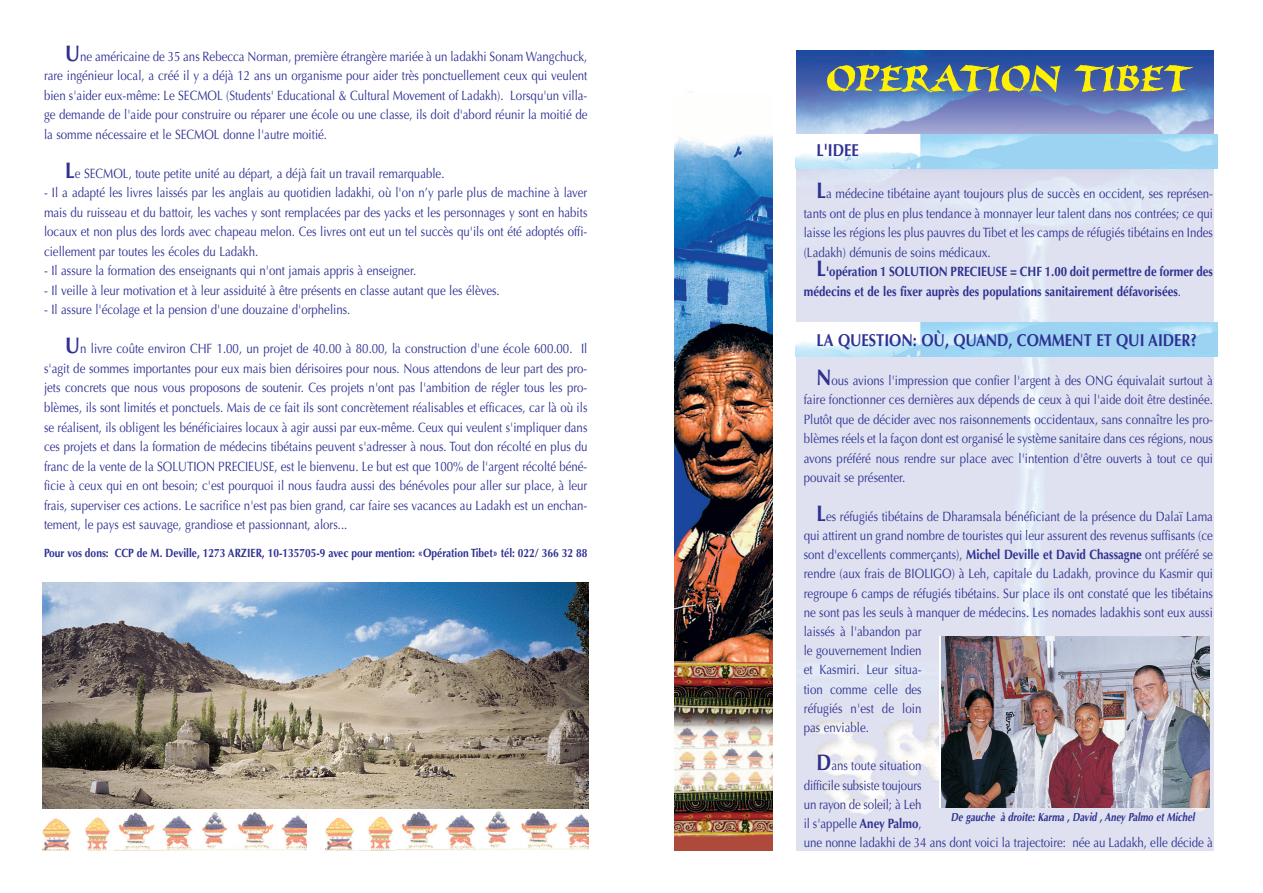
<style>
.page{position:relative;width:1263px;height:893px;background:#fff}
.page>*{position:absolute;margin:0;border:0;box-sizing:border-box;transform-origin:0 0}
.t1{font:52.5px "Visigoth";color:#fff101}
.t2{font:700 17.25px "Optima";color:#2e3092;scale:.85 1}
.t3{font:13.5px/19.5px "Optima";color:#2e3092;text-align:justify;scale:.85 1}
.t4{font:700 13.5px/19.5px "Optima";color:#2e3092;scale:.85 1}
.t5{font:700 12px "Optima";color:#2e3092;scale:.85 1}
.t6{font:italic 700 11.7px "Optima";color:#2e3092;scale:.8 1}
.s1{font-weight:700;font-size:22.5px}
.s2{font-size:22.5px}
.s3{font-weight:400}
.s4{font-weight:700}
</style>
<div class="page">
<img style="left:796px;top:50px;width:418px;height:800px">
<img style="left:795px;top:134px;width:423px;height:34px">
<img style="left:795px;top:322px;width:423px;height:34px">
<img style="left:674px;top:91px;width:98px;height:759px">
<img style="left:941px;top:636px;width:269px;height:172px">
<img style="left:43px;top:583px;width:546px;height:225px">
<img style="left:43px;top:810px;width:264px;height:40px">
<img style="left:325px;top:811px;width:264px;height:39px">
<p class="t3" style="left:44px;top:48px;width:641px;text-indent:21px"><span class="s1">U</span>ne américaine de 35 ans Rebecca Norman, première étrangère mariée à un ladakhi Sonam Wangchuck, rare ingénieur local, a créé il y a déjà 12 ans un organisme pour aider très ponctuellement ceux qui veulent bien s'aider eux-même: Le SECMOL (Students' Educational &amp; Cultural Movement of Ladakh). Lorsqu'un villa&shy;ge demande de l'aide pour construire ou réparer une école ou une classe, ils doit d'abord réunir la moitié de la somme nécessaire et le SECMOL donne l'autre moitié.</p>
<p class="t3" style="left:65px;top:165px;width:448px"><span class="s1">L</span>e SECMOL, toute petite unité au départ, a déjà fait un travail remarquable.</p>
<p class="t3" style="left:44px;top:184px;width:641px">- Il a adapté les livres laissés par les anglais au quotidien ladakhi, où l'on n’y parle plus de machine à laver mais du ruisseau et du battoir, les vaches y sont remplacées par des yacks et les personnages y sont en habits locaux et non plus des lords avec chapeau melon. Ces livres ont eut un tel succès qu'ils ont été adoptés offi&shy;ciellement par toutes les écoles du Ladakh.</p>
<p class="t3" style="left:44px;top:262px;width:439px">- Il assure la formation des enseignants qui n'ont jamais appris à enseigner.</p>
<p class="t3" style="left:44px;top:282px;width:538px">- Il veille à leur motivation et à leur assiduité à être présents en classe autant que les élèves.</p>
<p class="t3" style="left:44px;top:301px;width:362px">- Il assure l'écolage et la pension d'une douzaine d'orphelins.</p>
<p class="t3" style="left:44px;top:340px;width:641px;text-indent:21px"><span class="s1">U</span>n livre coûte environ CHF 1.00, un projet de 40.00 à 80.00, la construction d'une école 600.00. Il s'agit de sommes importantes pour eux mais bien dérisoires pour nous. Nous attendons de leur part des pro&shy;jets concrets que nous vous proposons de soutenir. Ces projets n'ont pas l'ambition de régler tous les pro&shy;blèmes, ils sont limités et ponctuels. Mais de ce fait ils sont concrètement réalisables et efficaces, car là où ils se réalisent, ils obligent les bénéficiaires locaux à agir aussi par eux-même. Ceux qui veulent s'impliquer dans ces projets et dans la formation de médecins tibétains peuvent s'adresser à nous. Tout don récolté en plus du franc de la vente de la SOLUTION PRECIEUSE, est le bienvenu. Le but est que 100% de l'argent récolté béné&shy;ficie à ceux qui en ont besoin; c'est pourquoi il nous faudra aussi des bénévoles pour aller sur place, à leur frais, superviser ces actions. Le sacrifice n'est pas bien grand, car faire ses vacances au Ladakh est un enchan&shy;tement, le pays est sauvage, grandiose et passionnant, alors...</p>
<p class="t5" style="left:44px;top:548px;width:641px">Pour vos dons: CCP de M. Deville, 1273 ARZIER, 10-135705-9 avec pour mention: «Opération Tibet» tél: 022/ 366 32 88</p>
<h1 class="t1" style="left:826px;top:57px;width:367px">OPERATION TIBET</h1>
<p class="t2" style="left:816px;top:143px;width:51px">L'IDEE</p>
<p class="t3" style="left:804px;top:185px;width:483px;text-indent:13px"><span class="s1">L</span>a médecine tibétaine ayant toujours plus de succès en occident, ses représen&shy;tants ont de plus en plus tendance à monnayer leur talent dans nos contrées; ce qui laisse les régions les plus pauvres du Tibet et les camps de réfugiés tibétains en Indes (Ladakh) démunis de soins médicaux.</p>
<p class="t4" style="left:804px;top:263px;width:483px;text-indent:13px"><span class="s2">L</span>'opération 1 SOLUTION PRECIEUSE = CHF 1.00 doit permettre de former des médecins et de les fixer auprès des populations sanitairement défavorisées<span class="s3">.</span></p>
<p class="t2" style="left:816px;top:333px;width:449px">LA QUESTION: OÙ, QUAND, COMMENT ET QUI AIDER?</p>
<p class="t3" style="left:804px;top:371px;width:483px;text-indent:13px"><span class="s1">N</span>ous avions l'impression que confier l'argent à des ONG équivalait surtout à faire fonctionner ces dernières aux dépends de ceux à qui l'aide doit être destinée.<br>Plutôt que de décider avec nos raisonnements occidentaux, sans connaître les pro&shy;blèmes réels et la façon dont est organisé le système sanitaire dans ces régions, nous avons préféré nous rendre sur place avec l'intention d'être ouverts à tout ce qui pouvait se présenter.</p>
<p class="t3" style="left:804px;top:508px;width:483px;text-align:left;text-indent:13px"><span class="s1">L</span>es réfugiés tibétains de Dharamsala bénéficiant de la présence du Dalaï Lama qui attirent un grand nombre de touristes qui leur assurent des revenus suffisants (ce sont d'excellents commerçants), <span class="s4">Michel Deville et David Chassagne</span> ont préféré se rendre (aux frais de BIOLIGO) à Leh, capitale du Ladakh, province du Kasmir qui regroupe 6 camps de réfugiés tibétains. Sur place ils ont constaté que les tibétains ne sont pas les seuls à manquer de médecins. Les nomades ladakhis sont eux aussi laissés à l'abandon par<br>le gouvernement Indien<br>et Kasmiri. Leur situa-<br>tion comme celle des<br>réfugiés n'est de loin<br>pas enviable.</p>
<p class="t3" style="left:804px;top:757px;width:483px;text-align:left;text-indent:13px"><span class="s1">D</span>ans toute situation<br>difficile subsiste toujours<br>un rayon de soleil; à Leh<br>il s'appelle <span class="s4">Aney Palmo</span>,<br>une nonne ladakhi de 34 ans dont voici la trajectoire: née au Ladakh, elle décide à</p>
<p class="t6" style="left:951px;top:812px;width:306px">De gauche à droite: Karma , David , Aney Palmo et Michel</p>
</div>
